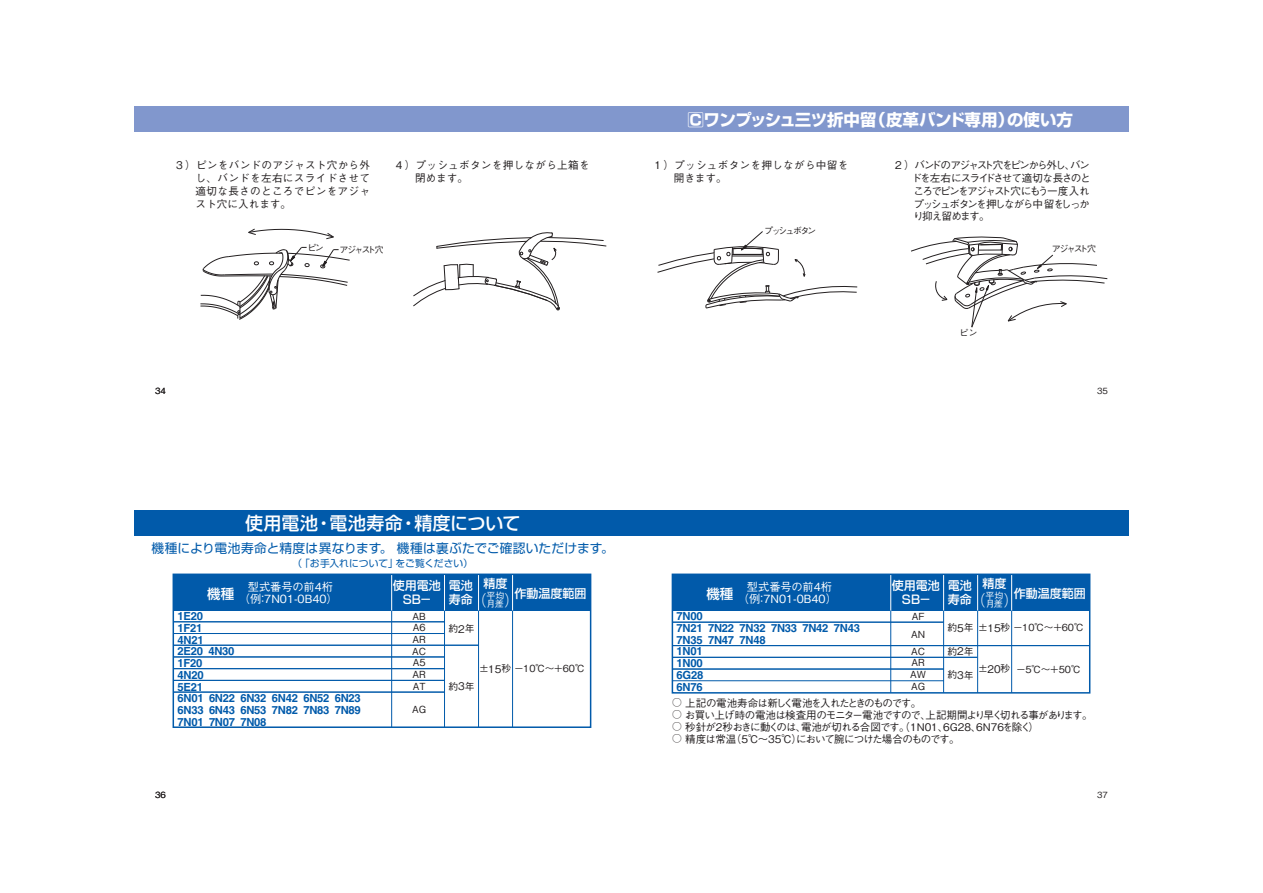
<style>
.page{position:relative;width:1263px;height:893px;background:#fff}
.page>*{position:absolute;margin:0;border:0;box-sizing:border-box;transform-origin:0 0}
.t1{font:500 18px "Shin Go Pro";letter-spacing:.01em;color:#fff}
.t2{font:700 16.5px "Shin Go Pro";letter-spacing:-.02em;color:#fff}
.t3{font:300 15px "Shin Go Pro";color:#fff;scale:.8 1}
.t4{font:500 13.5px "Shin Go Pro";color:#fff}
.t5{font:12.75px "Shin Go Pro";letter-spacing:.01em;color:#015aaa}
.t6{font:500 12px/15.3px "Shin Go Pro";color:#fff}
.t7{font:700 11.25px/11.7px "Helvetica";letter-spacing:-.025em;color:#015aaa}
.t8{font:500 11.25px/12px "Gothic BBB Pro";color:#fff}
.t9{font:500 10.65px/12.8px "Gothic BBB Pro";letter-spacing:.025em;color:#231f20;text-align:justify}
.t10{font:500 10.5px "Gothic BBB Pro";letter-spacing:-.075em;color:#231f20}
.t11{font:500 10.5px "Gothic BBB Pro";letter-spacing:-.05em;color:#231f20}
.t12{font:500 10.5px "Gothic BBB Pro";letter-spacing:-.115em;color:#231f20}
.t13{font:500 9.75px/11.7px "Gothic BBB Pro";color:#231f20}
.t14{font:9.75px "Shin Go Pro";letter-spacing:.005em;color:#015aaa}
.t15{font:500 9px "Gothic BBB Pro";letter-spacing:-.175em;color:#231f20}
.t16{font:500 9px "Gothic BBB Pro";color:#fff}
.t17{font:500 8.55px "Gothic BBB Pro";color:#231f20}
.s1{font-size:10.5px}
.s2{font-family:"Gothic BBB Pro";font-weight:500;font-size:9px}
.s3{font-size:9.75px}
</style>
<div class="page">
<div style="left:631px;top:510px;width:498px;height:26px;background:#015aaa"></div>
<div style="left:672px;top:574px;width:418px;height:36px;background:#015aaa"></div>
<hr style="left:977px;top:574px;width:1px;height:43px;background:#fff">
<hr style="left:977px;top:610px;width:1px;height:83px;background:#015aaa">
<hr style="left:1011px;top:574px;width:1px;height:43px;background:#fff">
<hr style="left:1011px;top:610px;width:1px;height:83px;background:#015aaa">
<hr style="left:943px;top:574px;width:1px;height:43px;background:#fff">
<hr style="left:890px;top:574px;width:1px;height:43px;background:#fff">
<hr style="left:943px;top:610px;width:1px;height:83px;background:#015aaa">
<hr style="left:890px;top:610px;width:1px;height:83px;background:#015aaa">
<div style="left:672px;top:574px;width:418px;height:120px;border:2px solid #015aaa"></div>
<hr style="left:672px;top:657px;width:305px;height:1px;background:#015aaa">
<hr style="left:672px;top:645px;width:418px;height:1px;background:#015aaa">
<hr style="left:672px;top:622px;width:272px;height:1px;background:#015aaa">
<hr style="left:672px;top:669px;width:272px;height:1px;background:#015aaa">
<hr style="left:672px;top:680px;width:272px;height:1px;background:#015aaa">
<div style="left:134px;top:510px;width:497px;height:26px;background:#015aaa"></div>
<div style="left:173px;top:574px;width:418px;height:36px;background:#015aaa"></div>
<hr style="left:478px;top:574px;width:1px;height:43px;background:#fff">
<hr style="left:478px;top:610px;width:1px;height:117px;background:#015aaa">
<hr style="left:512px;top:574px;width:1px;height:43px;background:#fff">
<hr style="left:512px;top:610px;width:1px;height:117px;background:#015aaa">
<hr style="left:444px;top:574px;width:1px;height:43px;background:#fff">
<hr style="left:391px;top:574px;width:1px;height:43px;background:#fff">
<hr style="left:444px;top:610px;width:1px;height:117px;background:#015aaa">
<hr style="left:391px;top:610px;width:1px;height:117px;background:#015aaa">
<div style="left:173px;top:574px;width:418px;height:154px;border:2px solid #015aaa"></div>
<hr style="left:173px;top:621px;width:271px;height:1px;background:#015aaa">
<hr style="left:173px;top:633px;width:271px;height:1px;background:#015aaa">
<hr style="left:173px;top:657px;width:271px;height:1px;background:#015aaa">
<hr style="left:173px;top:645px;width:305px;height:1px;background:#015aaa">
<hr style="left:173px;top:668px;width:271px;height:1px;background:#015aaa">
<hr style="left:173px;top:680px;width:271px;height:1px;background:#015aaa">
<hr style="left:173px;top:692px;width:271px;height:1px;background:#015aaa">
<div style="left:631px;top:106px;width:498px;height:26px;background:#8197cd"></div>
<svg style="left:657px;top:231px;width:201px;height:78px"></svg>
<svg style="left:911px;top:236px;width:197px;height:92px"></svg>
<div style="left:134px;top:106px;width:497px;height:26px;background:#8197cd"></div>
<svg style="left:248px;top:228px;width:86px;height:11px"></svg>
<svg style="left:200px;top:247px;width:150px;height:73px"></svg>
<svg style="left:413px;top:232px;width:194px;height:79px"></svg>
<h2 class="t2" style="left:687px;top:106px;width:387px">Cワンプッシュ三ツ折中留（皮革バンド専用）の使い方</h2>
<p class="t9" style="left:196px;top:158px;width:176px;text-indent:-21px">３）ピンをバンドのアジャスト穴から外し、バンドを左右にスライドさせて適切な長さのところでピンをアジャスト穴に入れます。</p>
<p class="t9" style="left:415px;top:158px;width:176px;text-indent:-21px">４）プッシュボタンを押しながら上箱を閉めます。</p>
<p class="t9" style="left:674px;top:158px;width:176px;text-indent:-21px">１）プッシュボタンを押しながら中留を開きます。</p>
<p class="t17" style="left:155px;top:384px;width:12px">34</p>
<p class="t15" style="left:307px;top:240px;width:18px">ピン</p>
<p class="t15" style="left:339px;top:242px;width:46px">アジャスト穴</p>
<h1 class="t1" style="left:245px;top:509px;width:277px">使用電池・電池寿命・精度について</h1>
<p class="t5" style="left:151px;top:537px;width:464px">機種により電池寿命と精度は異なります。 機種は裏ぶたでご確認いただけます。</p>
<p class="t14" style="left:293px;top:555px;width:182px">（「お手入れについて」をご覧ください）</p>
<p class="t15" style="left:764px;top:224px;width:53px">プッシュボタン</p>
<p class="t9" style="left:911px;top:158px;width:181px;text-indent:-18px">２）バンドのアジャスト穴をピンから外し、バンドを左右にスライドさせて適切な長さのところでピンをアジャスト穴にもう一度入れプッシュボタンを押しながら中留をしっかり抑え留めます。</p>
<p class="t15" style="left:1052px;top:242px;width:46px">アジャスト穴</p>
<p class="t15" style="left:960px;top:326px;width:19px">ピン</p>
<p class="t17" style="left:1097px;top:384px;width:12px">35</p>
<p class="t8" style="left:207px;top:579px;width:132px;text-indent:40px">型式番号の前4桁　　　 （例：7N01-0B40）</p>
<p class="t7" style="left:178px;top:610px;width:185px">1E20<br>1F21<br>4N21<br>2E20 4N30<br>1F20<br>4N20<br>5E21<br>6N01 6N22 6N32 6N42 6N52 6N23<br>6N33 6N43 6N53 7N82 7N83 7N89<br>7N01 7N07 7N08</p>
<p class="t4" style="left:207px;top:583px;width:28px">機種</p>
<p class="t17" style="left:155px;top:788px;width:12px">36</p>
<p class="t6" style="left:449px;top:575px;width:60px">電池 精度寿命</p>
<p class="t6" style="left:515px;top:584px;width:73px">作動温度範囲</p>
<p class="t6" style="left:948px;top:575px;width:60px">電池 精度寿命</p>
<p class="t6" style="left:1014px;top:584px;width:73px">作動温度範囲</p>
<p class="t6" style="left:393px;top:577px;width:49px;line-height:14.2px;text-align:center">使用電池<br>SB－</p>
<p class="t4" style="left:706px;top:583px;width:28px">機種</p>
<p class="t6" style="left:892px;top:577px;width:49px;line-height:14.2px;text-align:center">使用電池<br>SB－</p>
<p class="t8" style="left:706px;top:579px;width:132px;text-indent:40px">型式番号の前4桁　　　 （例：7N01-0B40）</p>
<p class="t7" style="left:677px;top:610px;width:185px">7N00<br>7N21 7N22 7N32 7N33 7N42 7N43<br>7N35 7N47 7N48<br>1N01<br>1N00<br>6G28<br>6N76</p>
<p class="t13" style="left:947px;top:620px;width:138px">約<span class="s1">5</span>年 ±<span class="s1">15</span>秒－10℃～＋60℃</p>
<p class="t16" style="left:486px;top:588px;width:19px">平均</p>
<p class="t16" style="left:985px;top:588px;width:19px">平均</p>
<h3 class="t3" style="left:474px;top:588px;width:54px">（<span class="s2">月差</span>　）</h3>
<h3 class="t3" style="left:973px;top:588px;width:54px">（<span class="s2">月差</span>　）</h3>
<p class="t13" style="left:911px;top:606px;width:16px;line-height:18.5px">AF<br>AN</p>
<p class="t13" style="left:910px;top:644px;width:17px">AC<br>AR<br>AW<br>AG</p>
<p class="t13" style="left:412px;top:609px;width:16px;text-align:justify">AB A6<br>AR AC A5<br>AR AT</p>
<p class="t13" style="left:412px;top:702px;width:16px">AG</p>
<p class="t13" style="left:448px;top:621px;width:28px">約<span class="s1">2</span>年</p>
<p class="t13" style="left:947px;top:644px;width:28px">約<span class="s1">2</span>年</p>
<p class="t13" style="left:479px;top:661px;width:107px">±<span class="s1">15</span>秒－10℃～＋60℃</p>
<p class="t13" style="left:978px;top:662px;width:34px">±<span class="s1">20</span>秒</p>
<p class="t13" style="left:1016px;top:662px;width:66px">－5℃～＋50℃</p>
<p class="t13" style="left:947px;top:668px;width:28px">約<span class="s1">3</span>年</p>
<p class="t13" style="left:448px;top:679px;width:28px">約<span class="s1">3</span>年</p>
<p class="t12" style="left:672px;top:695px;width:251px"><span class="s3">○</span> 上記の電池寿命は新しく電池を入れたときのものです。</p>
<p class="t10" style="left:672px;top:707px;width:422px"><span class="s3">○</span> お買い上げ時の電池は検査用のモニター電池ですので、上記期間より早く切れる事があります。</p>
<p class="t11" style="left:672px;top:719px;width:368px"><span class="s3">○</span> 秒針が2秒おきに動くのは、電池が切れる合図です。（1N01、6G28、6N76を除く）</p>
<p class="t10" style="left:672px;top:731px;width:289px"><span class="s3">○</span> 精度は常温（5℃～35℃）において腕につけた場合のものです。</p>
<p class="t17" style="left:1097px;top:788px;width:12px">37</p>
</div>
